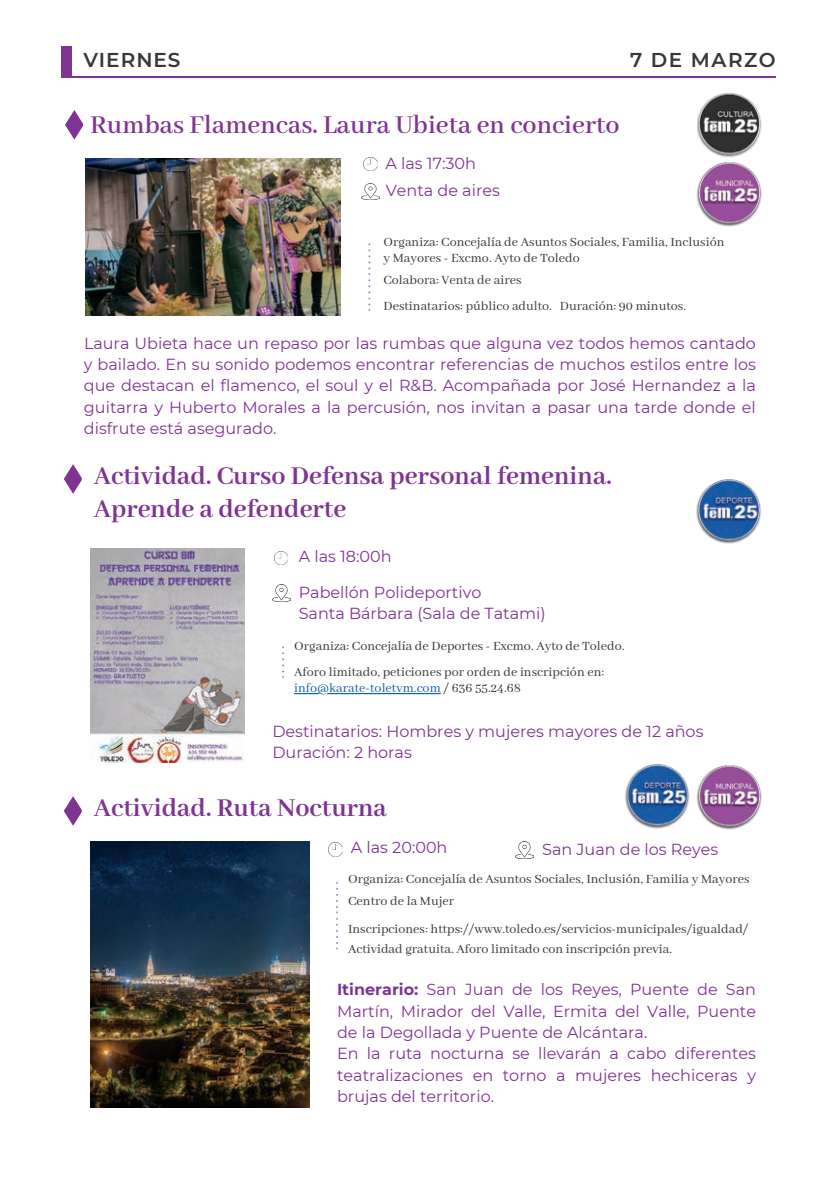
<style>
.page{position:relative;width:840px;height:1191px;background:#fff}
.page>*{position:absolute;margin:0;border:0;box-sizing:border-box;transform-origin:0 0}
.t1{font:700 28px/33px "Abhaya Libre";color:#7f3494}
.t2{font:600 28px "Abhaya Libre";color:#7f3494}
.t3{font:600 20px "Montserrat";letter-spacing:.05em;color:#373738}
.t4{font:16px/21.4px "Montserrat";color:#7f3494}
.t5{font:14px/16.4px "Abhaya Libre";color:#373738}
.t6{font:14px "Abhaya Libre";color:#0e5eac}
.s1{color:#373738}
.s2{font-weight:700}
</style>
<div class="page">
<div style="left:62px;top:46px;width:10px;height:31px;background:#7f3494"></div>
<hr style="left:62px;top:76px;width:713px;height:1px;background:#7f3494">
<img style="left:361px;top:183px;width:18px;height:17px">
<img style="left:363px;top:157px;width:14px;height:14px">
<svg style="left:65px;top:110px;width:18px;height:30px"></svg>
<svg style="left:368px;top:243px;width:2px;height:68px"></svg>
<img style="left:85px;top:158px;width:255px;height:157px">
<img style="left:272px;top:585px;width:18px;height:16px">
<svg style="left:274px;top:551px;width:13px;height:13px"></svg>
<svg style="left:64px;top:464px;width:18px;height:30px"></svg>
<hr style="left:327px;top:693px;width:113px;height:1px;background:#0e5eac">
<svg style="left:294px;top:693px;width:25px;height:1px"></svg>
<svg style="left:282px;top:646px;width:2px;height:32px"></svg>
<img style="left:660px;top:76px;width:116px;height:53px">
<img style="left:696px;top:479px;width:65px;height:65px">
<img style="left:90px;top:548px;width:155px;height:215px">
<img style="left:515px;top:841px;width:18px;height:17px">
<img style="left:328px;top:842px;width:14px;height:14px">
<svg style="left:64px;top:796px;width:18px;height:29px"></svg>
<svg style="left:336px;top:882px;width:2px;height:67px"></svg>
<img style="left:625px;top:764px;width:35px;height:65px">
<img style="left:90px;top:841px;width:219px;height:266px">
<img style="left:696px;top:129px;width:66px;height:98px">
<img style="left:660px;top:764px;width:102px;height:66px">
<p class="t3" style="left:83px;top:46px;width:99px">VIERNES</p>
<p class="t3" style="left:630px;top:46px;width:147px">7 DE MARZO</p>
<p class="t2" style="left:90px;top:109px;width:530px">Rumbas Flamencas. Laura Ubieta en concierto</p>
<p class="t4" style="left:385px;top:149px;width:116px;line-height:27.2px">A las 17:30h<br>Venta de aires</p>
<p class="t5" style="left:383px;top:234px;width:342px">Organiza: Concejalía de Asuntos Sociales, Familia, Inclusión y Mayores - Excmo. Ayto de Toledo</p>
<p class="t5" style="left:383px;top:298px;width:304px">Destinatarios: público adulto. Duración: 90 minutos.</p>
<p class="t5" style="left:383px;top:272px;width:139px">Colabora: Venta de aires</p>
<p class="t4" style="left:84px;top:332px;width:673px;text-align:justify">Laura Ubieta hace un repaso por las rumbas que alguna vez todos hemos cantado y bailado. En su sonido podemos encontrar referencias de muchos estilos entre los que destacan el flamenco, el soul y el R&amp;B. Acompañada por José Hernandez a la guitarra y Huberto Morales a la percusión, nos invitan a pasar una tarde donde el disfrute está asegurado.</p>
<p class="t1" style="left:94px;top:460px;width:519px">Actividad. Curso Defensa personal femenina.<br>Aprende a defenderte</p>
<p class="t4" style="left:298px;top:545px;width:94px">A las 18:00h</p>
<p class="t4" style="left:298px;top:581px;width:248px">Pabellón Polideportivo<br>Santa Bárbara (Sala de Tatami)</p>
<p class="t5" style="left:294px;top:633px;width:332px;line-height:25.8px">Organiza: Concejalía de Deportes - Excmo. Ayto de Toledo.<br>Aforo limitado, peticiones por orden de inscripción en:</p>
<p class="t6" style="left:294px;top:680px;width:228px">info@karate-toletvm.com <span class="s1">/ 636 55.24.68</span></p>
<p class="t4" style="left:272px;top:720px;width:432px">Destinatarios: Hombres y mujeres mayores de 12 años<br>Duración: 2 horas</p>
<p class="t1" style="left:94px;top:792px;width:294px">Actividad. Ruta Nocturna</p>
<p class="t4" style="left:350px;top:836px;width:98px">A las 20:00h</p>
<p class="t4" style="left:542px;top:837px;width:177px">San Juan de los Reyes</p>
<p class="t5" style="left:348px;top:868px;width:403px;line-height:22.2px">Organiza: Concejalía de Asuntos Sociales, Inclusión, Familia y Mayores<br>Centro de la Mujer</p>
<p class="t5" style="left:348px;top:919px;width:401px;line-height:20.2px">Inscripciones: https://www.toledo.es/servicios-municipales/igualdad/<br>Actividad gratuita. Aforo limitado con inscripción previa.</p>
<p class="t4" style="left:337px;top:978px;width:420px"><span class="s2">Itinerario:</span> San Juan de los Reyes, Puente de San Martín, Mirador del Valle, Ermita del Valle, Puente de la Degollada y Puente de Alcántara.<br>En la ruta nocturna se llevarán a cabo diferentes teatralizaciones en torno a mujeres hechiceras y brujas del territorio.</p>
</div>
